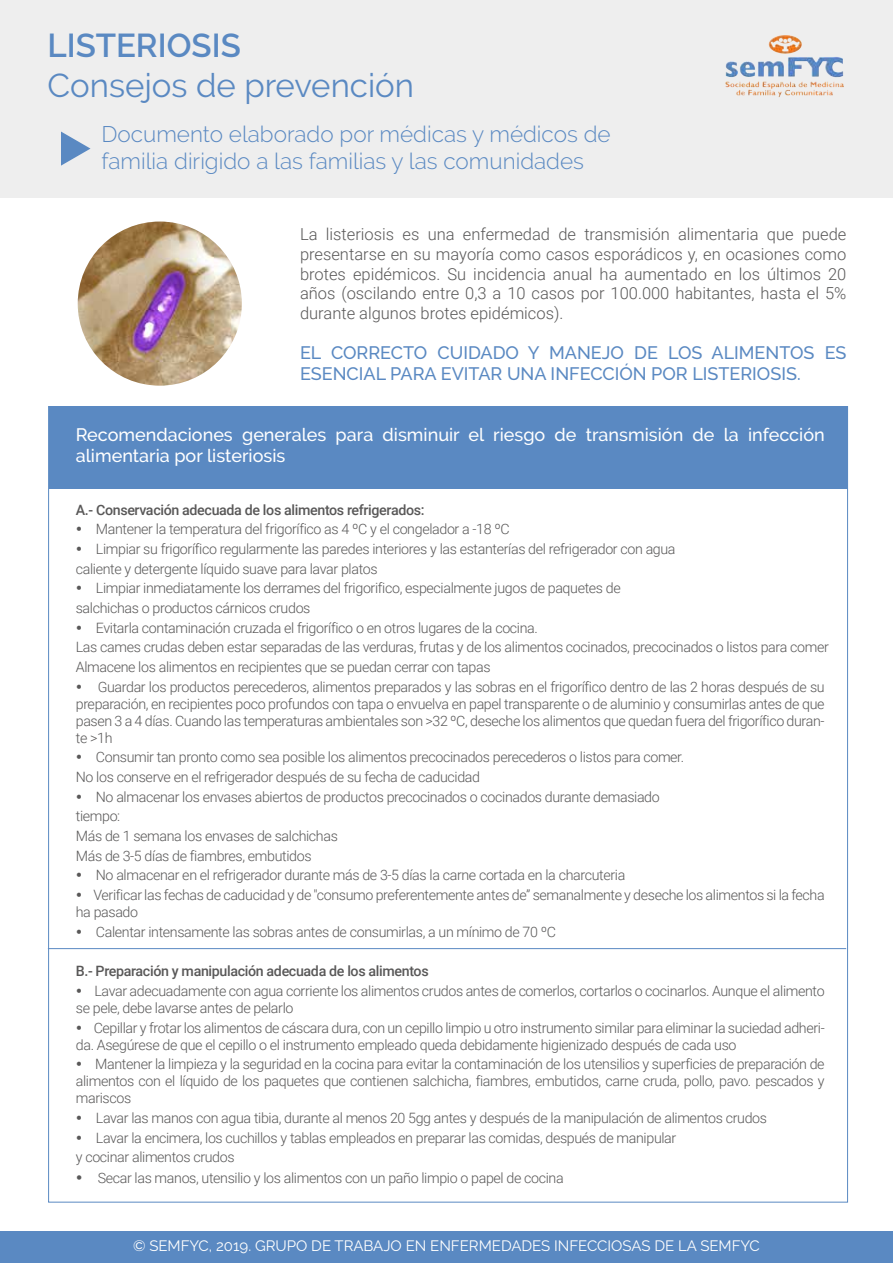
<style>
.page{position:relative;width:893px;height:1263px;background:#fff}
.page>*{position:absolute;margin:0;border:0;box-sizing:border-box;transform-origin:0 0}
.t1{font:33px "Raleway";color:#5a89c2}
.t2{font:600 33px "Raleway";color:#5a89c2}
.t3{font:300 22.5px/27px "Raleway";color:#5a89c2}
.t4{font:500 18px/21.6px "Raleway";color:#fff}
.t5{font:500 18px/21.6px "Raleway";color:#5a89c2}
.t6{font:300 16.5px/19.8px "Roboto";color:#595858;text-align:justify}
.t7{font:15px "Raleway";color:#fff}
.t8{font:300 14.25px/19.6px "Roboto";letter-spacing:-.025em;color:#595858}
.t9{font:500 14.25px "Roboto";letter-spacing:-.025em;color:#595858}
</style>
<div class="page">
<div style="left:0;top:0;width:893px;height:197px;background:#eee"></div>
<div style="left:0;top:1232px;width:893px;height:31px;background:#5a89c2"></div>
<img style="left:769px;top:35px;width:16px;height:17px">
<svg style="left:61px;top:132px;width:30px;height:34px"></svg>
<img style="left:78px;top:222px;width:164px;height:164px;border-radius:82px">
<div style="left:49px;top:406px;width:799px;height:83px;background:#5a89c2"></div>
<hr style="left:48px;top:948px;width:798px;height:1px;background:#5a89c2">
<h1 class="t2" style="left:48px;top:27px;width:195px">LISTERIOSIS</h1>
<h1 class="t1" style="left:48px;top:66px;width:368px">Consejos de prevención</h1>
<h2 class="t3" style="left:102px;top:120px;width:511px">Documento elaborado por médicas y médicos de familia dirigido a las familias y las comunidades</h2>
<p class="t6" style="left:300px;top:223px;width:548px">La listeriosis es una enfermedad de transmisión alimentaria que puede presentarse en su mayoría como casos esporádicos y, en ocasiones como brotes epidémicos. Su incidencia anual ha aumentado en los últimos 20 años (oscilando entre 0,3 a 10 casos por 100.000 habitantes, hasta el 5% durante algunos brotes epidémicos).</p>
<p class="t5" style="left:300px;top:342px;width:548px">EL CORRECTO CUIDADO Y MANEJO DE LOS ALIMENTOS ES<br>ESENCIAL PARA EVITAR UNA INFECCIÓN POR LISTERIOSIS.</p>
<p class="t4" style="left:76px;top:424px;width:750px">Recomendaciones generales para disminuir el riesgo de transmisión de la infección alimentaria por listeriosis</p>
<p class="t9" style="left:76px;top:500px;width:350px">A.- Conservación adecuada de los alimentos refrigerados:</p>
<p class="t8" style="left:76px;top:519px;width:435px">• Mantener la temperatura del frigorífico as 4 ºC y el congelador a -18 ºC</p>
<p class="t8" style="left:76px;top:538px;width:601px">• Limpiar su frigorífico regularmente las paredes interiores y las estanterías del refrigerador con agua caliente y detergente líquido suave para lavar platos</p>
<p class="t8" style="left:76px;top:578px;width:546px">• Limpiar inmediatamente los derrames del frigorifico, especialmente jugos de paquetes de salchichas o productos cárnicos crudos</p>
<p class="t8" style="left:76px;top:617px;width:754px">• Evitarla contaminación cruzada el frigorífico o en otros lugares de la cocina.<br>Las cames crudas deben estar separadas de las verduras, frutas y de los alimentos cocinados, precocinados o listos para comer<br>Almacene los alimentos en recipientes que se puedan cerrar con tapas</p>
<p class="t8" style="left:76px;top:677px;width:750px;line-height:17.1px;text-align:justify">• Guardar los productos perecederos, alimentos preparados y las sobras en el frigorífico dentro de las 2 horas después de su preparación, en recipientes poco profundos con tapa o envuelva en papel transparente o de aluminio y consumirlas antes de que pasen 3 a 4 días. Cuando las temperaturas ambientales son &gt;32 ºC, deseche los alimentos que quedan fuera del frigorífico duran&shy;te &gt;1h</p>
<p class="t8" style="left:76px;top:747px;width:610px">• Consumir tan pronto como sea posible los alimentos precocinados perecederos o listos para comer.<br>No los conserve en el refrigerador después de su fecha de caducidad</p>
<p class="t8" style="left:76px;top:786px;width:585px">• No almacenar los envases abiertos de productos precocinados o cocinados durante demasiado tiempo:<br>Más de 1 semana los envases de salchichas<br>Más de 3-5 días de fiambres, embutidos</p>
<p class="t8" style="left:76px;top:865px;width:551px">• No almacenar en el refrigerador durante más de 3-5 días la carne cortada en la charcuteria</p>
<p class="t8" style="left:76px;top:886px;width:750px;line-height:17.1px">• Verificar las fechas de caducidad y de "consumo preferentemente antes de” semanalmente y deseche los alimentos si la fecha ha pasado</p>
<p class="t8" style="left:76px;top:921px;width:482px">• Calentar intensamente las sobras antes de consumirlas, a un mínimo de 70 ºC</p>
<p class="t9" style="left:76px;top:961px;width:354px">B.- Preparación y manipulación adecuada de los alimentos</p>
<p class="t8" style="left:76px;top:981px;width:750px;line-height:17.1px">• Lavar adecuadamente con agua corriente los alimentos crudos antes de comerlos, cortarlos o cocinarlos. Aunque el alimento se pele, debe lavarse antes de pelarlo</p>
<p class="t8" style="left:76px;top:1018px;width:750px;line-height:17.1px">• Cepillar y frotar los alimentos de cáscara dura, con un cepillo limpio u otro instrumento similar para eliminar la suciedad adheri&shy;da. Asegúrese de que el cepillo o el instrumento empleado queda debidamente higienizado después de cada uso</p>
<p class="t8" style="left:76px;top:1055px;width:750px;line-height:17.1px;text-align:justify">• Mantener la limpieza y la seguridad en la cocina para evitar la contaminación de los utensilios y superficies de preparación de alimentos con el líquido de los paquetes que contienen salchicha, fiambres, embutidos, carne cruda, pollo, pavo. pescados y mariscos</p>
<p class="t8" style="left:76px;top:1108px;width:693px">• Lavar las manos con agua tibia, durante al menos 20 5gg antes y después de la manipulación de alimentos crudos</p>
<p class="t8" style="left:76px;top:1127px;width:602px">• Lavar la encimera, los cuchillos y tablas empleados en preparar las comidas, después de manipular y cocinar alimentos crudos</p>
<p class="t8" style="left:76px;top:1167px;width:489px">• Secar las manos, utensilio y los alimentos con un paño limpio o papel de cocina</p>
<p class="t7" style="left:133px;top:1237px;width:628px">© SEMFYC, 2019. GRUPO DE TRABAJO EN ENFERMEDADES INFECCIOSAS DE LA SEMFYC</p>
</div>
